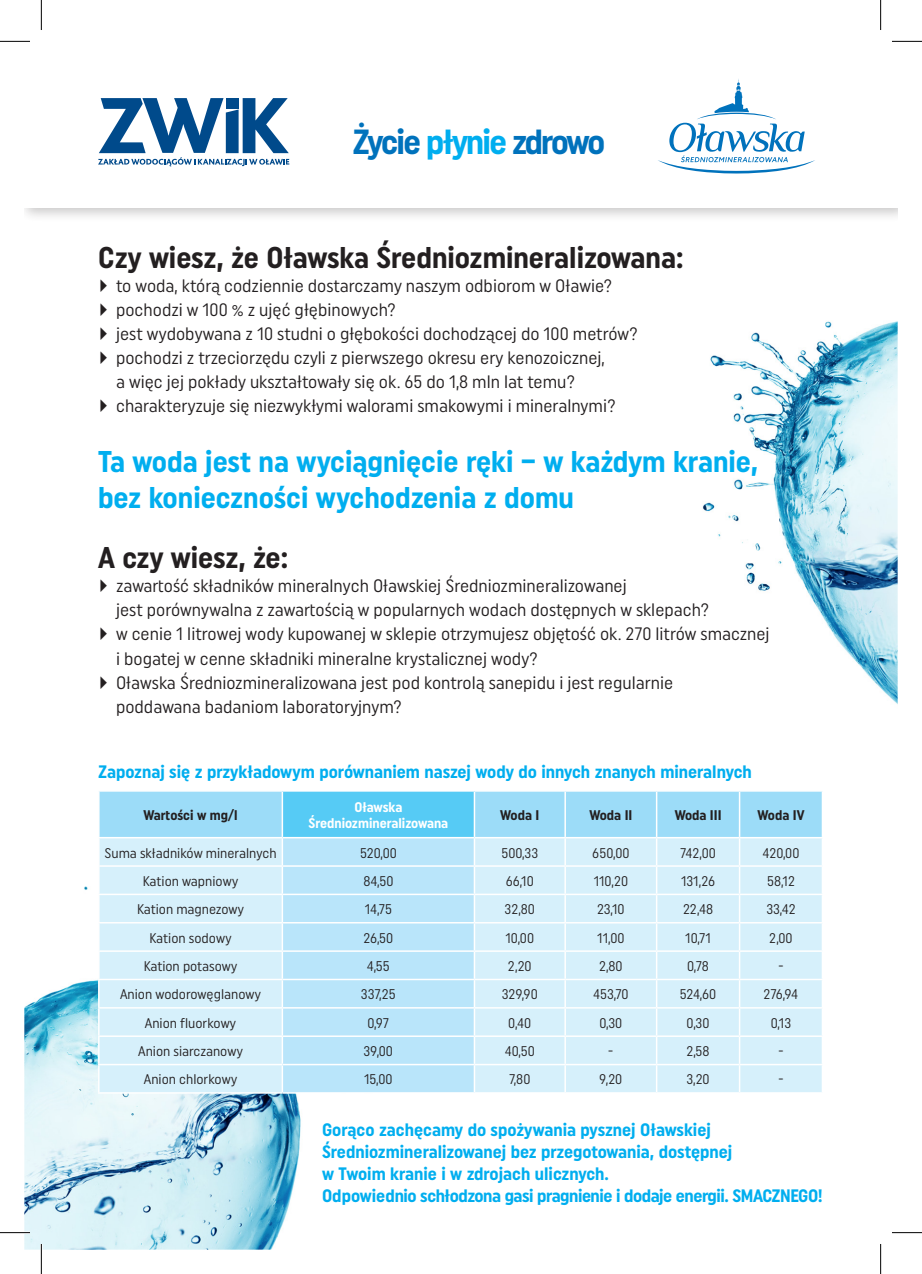
<style>
.page{position:relative;width:922px;height:1274px;background:#fff}
.page>*{position:absolute;margin:0;border:0;box-sizing:border-box;transform-origin:0 0}
.t1{font:700 34.8px "Uniform Condensed";letter-spacing:-.05em;color:#0072bc}
.t2{font:700 30px/36px "Uniform Condensed";color:#00aeef}
.t3{font:700 30px "Uniform Condensed";color:#231f20}
.t4{font:18px "Uniform Condensed";color:#231f20}
.t5{font:700 18px/22px "Uniform Condensed";color:#00aeef}
.t6{font:14px "Uniform Condensed";color:#231f20}
.t7{font:700 14px "Uniform Condensed";color:#231f20}
.t8{font:700 14px/16px "Uniform Condensed";color:#fff;text-align:center}
.s1{color:#00aeef}
.s2{font-family:"PF Encore Sans Pro";font-weight:700}
</style>
<div class="page">
<img style="left:24px;top:886px;width:277px;height:363px">
<img style="left:702px;top:321px;width:195px;height:383px">
<hr style="left:98px;top:866px;width:2px;height:27px;background:#fff">
<hr style="left:98px;top:893px;width:184px;height:2px;background:#fff">
<hr style="left:98px;top:895px;width:2px;height:26px;background:#fff">
<hr style="left:98px;top:921px;width:184px;height:2px;background:#fff">
<hr style="left:98px;top:923px;width:2px;height:27px;background:#fff">
<hr style="left:98px;top:950px;width:184px;height:1px;background:#fff">
<hr style="left:98px;top:951px;width:2px;height:27px;background:#fff">
<hr style="left:98px;top:978px;width:184px;height:2px;background:#fff">
<hr style="left:98px;top:980px;width:2px;height:26px;background:#fff">
<hr style="left:98px;top:1006px;width:184px;height:2px;background:#fff">
<hr style="left:98px;top:1008px;width:2px;height:27px;background:#fff">
<hr style="left:98px;top:1035px;width:184px;height:1px;background:#fff">
<hr style="left:98px;top:1036px;width:2px;height:27px;background:#fff">
<hr style="left:98px;top:1063px;width:184px;height:2px;background:#fff">
<hr style="left:98px;top:1065px;width:2px;height:27px;background:#fff">
<svg style="left:99px;top:791px;width:723px;height:301px;background:#c7eafa"></svg>
<hr style="left:821px;top:1065px;width:2px;height:27px;background:#fff">
<hr style="left:98px;top:1092px;width:184px;height:1px;background:#fff">
<hr style="left:282px;top:1092px;width:192px;height:1px;background:#fff">
<div style="left:24px;top:24px;width:873px;height:199px;background:#231f20;opacity:.24"></div>
<div style="left:24px;top:24px;width:873px;height:184px;background:#fff"></div>
<svg style="left:658px;top:79px;width:157px;height:94px"></svg>
<svg style="left:98px;top:98px;width:191px;height:68px"></svg>
<hr style="left:0;top:1231px;width:30px;height:2px;background:#fff">
<hr style="left:40px;top:1243px;width:3px;height:30px;background:#fff">
<hr style="left:0;top:41px;width:30px;height:1px;background:#000">
<hr style="left:892px;top:41px;width:30px;height:1px;background:#000">
<hr style="left:0;top:1232px;width:30px;height:1px;background:#000">
<hr style="left:892px;top:1232px;width:30px;height:1px;background:#000">
<hr style="left:41px;top:0;width:1px;height:30px;background:#000">
<hr style="left:41px;top:1243px;width:1px;height:30px;background:#000">
<hr style="left:880px;top:0;width:1px;height:30px;background:#000">
<hr style="left:880px;top:1243px;width:1px;height:30px;background:#000">
<h1 class="t1" style="left:352px;top:121px;width:254px">Życie <span class="s1">płynie</span> zdrowo</h1>
<h2 class="t3" style="left:98px;top:240px;width:587px">Czy wiesz, że Oławska Średniozmineralizowana:</h2>
<p class="t4" style="left:98px;top:275px;width:515px"><span class="s2">▶</span> to woda, którą codziennie dostarczamy naszym odbiorom w Oławie?</p>
<p class="t4" style="left:98px;top:299px;width:299px"><span class="s2">▶</span> pochodzi w 100 % z ujęć głębinowych?</p>
<p class="t4" style="left:98px;top:323px;width:541px"><span class="s2">▶</span> jest wydobywana z 10 studni o głębokości dochodzącej do 100 metrów?</p>
<p class="t4" style="left:98px;top:347px;width:508px"><span class="s2">▶</span> pochodzi z trzeciorzędu czyli z pierwszego okresu ery kenozoicznej,</p>
<p class="t4" style="left:116px;top:371px;width:460px">a więc jej pokłady ukształtowały się ok. 65 do 1,8 mln lat temu?</p>
<p class="t4" style="left:98px;top:395px;width:519px"><span class="s2">▶</span> charakteryzuje się niezwykłymi walorami smakowymi i mineralnymi?</p>
<h2 class="t2" style="left:98px;top:443px;width:661px">Ta woda jest na wyciągnięcie ręki – w każdym kranie, bez konieczności wychodzenia z domu</h2>
<h2 class="t3" style="left:98px;top:540px;width:192px">A czy wiesz, że:</h2>
<p class="t4" style="left:98px;top:575px;width:530px"><span class="s2">▶</span> zawartość składników mineralnych Oławskiej Średniozmineralizowanej</p>
<p class="t4" style="left:116px;top:599px;width:594px">jest porównywalna z zawartością w popularnych wodach dostępnych w sklepach?</p>
<p class="t4" style="left:98px;top:623px;width:673px"><span class="s2">▶</span> w cenie 1 litrowej wody kupowanej w sklepie otrzymujesz objętość ok. 270 litrów smacznej</p>
<p class="t4" style="left:116px;top:647px;width:423px">i bogatej w cenne składniki mineralne krystalicznej wody?</p>
<p class="t4" style="left:98px;top:671px;width:576px"><span class="s2">▶</span> Oławska Średniozmineralizowana jest pod kontrolą sanepidu i jest regularnie</p>
<p class="t4" style="left:116px;top:695px;width:287px">poddawana badaniom laboratoryjnym?</p>
<p class="t5" style="left:98px;top:760px;width:655px">Zapoznaj się z przykładowym porównaniem naszej wody do innych znanych mineralnych</p>
<p class="t7" style="left:144px;top:806px;width:95px">Wartości w mg/l</p>
<p class="t8" style="left:308px;top:798px;width:141px">Oławska<br>Średniozmineralizowana</p>
<p class="t7" style="left:500px;top:806px;width:41px">Woda I</p>
<p class="t7" style="left:589px;top:806px;width:44px">Woda II</p>
<p class="t7" style="left:674px;top:806px;width:48px">Woda III</p>
<p class="t7" style="left:757px;top:806px;width:48px">Woda IV</p>
<p class="t6" style="left:104px;top:844px;width:174px">Suma składników mineralnych</p>
<p class="t6" style="left:360px;top:844px;width:38px">520,00</p>
<p class="t6" style="left:501px;top:844px;width:38px">500,33</p>
<p class="t6" style="left:592px;top:844px;width:39px">650,00</p>
<p class="t6" style="left:680px;top:844px;width:37px">742,00</p>
<p class="t6" style="left:762px;top:844px;width:38px">420,00</p>
<p class="t6" style="left:143px;top:872px;width:97px">Kation wapniowy</p>
<p class="t6" style="left:363px;top:872px;width:32px">84,50</p>
<p class="t6" style="left:506px;top:872px;width:29px">66,10</p>
<p class="t6" style="left:594px;top:872px;width:36px">110,20</p>
<p class="t6" style="left:681px;top:872px;width:36px">131,26</p>
<p class="t6" style="left:767px;top:872px;width:29px">58,12</p>
<p class="t6" style="left:137px;top:900px;width:108px">Kation magnezowy</p>
<p class="t6" style="left:365px;top:900px;width:29px">14,75</p>
<p class="t6" style="left:504px;top:900px;width:32px">32,80</p>
<p class="t6" style="left:597px;top:900px;width:29px">23,10</p>
<p class="t6" style="left:683px;top:900px;width:32px">22,48</p>
<p class="t6" style="left:766px;top:900px;width:31px">33,42</p>
<p class="t6" style="left:150px;top:929px;width:83px">Kation sodowy</p>
<p class="t6" style="left:363px;top:929px;width:31px">26,50</p>
<p class="t6" style="left:505px;top:929px;width:30px">10,00</p>
<p class="t6" style="left:597px;top:929px;width:29px">11,00</p>
<p class="t6" style="left:685px;top:929px;width:27px">10,71</p>
<p class="t6" style="left:769px;top:929px;width:25px">2,00</p>
<p class="t6" style="left:144px;top:957px;width:95px">Kation potasowy</p>
<p class="t6" style="left:367px;top:957px;width:24px">4,55</p>
<p class="t6" style="left:508px;top:957px;width:25px">2,20</p>
<p class="t6" style="left:599px;top:957px;width:25px">2,80</p>
<p class="t6" style="left:687px;top:957px;width:23px">0,78</p>
<p class="t6" style="left:778px;top:957px;width:7px">-</p>
<p class="t6" style="left:120px;top:985px;width:142px">Anion wodorowęglanowy</p>
<p class="t6" style="left:361px;top:985px;width:36px">337,25</p>
<p class="t6" style="left:502px;top:985px;width:37px">329,90</p>
<p class="t6" style="left:593px;top:985px;width:37px">453,70</p>
<p class="t6" style="left:680px;top:985px;width:38px">524,60</p>
<p class="t6" style="left:763px;top:985px;width:36px">276,94</p>
<p class="t6" style="left:145px;top:1014px;width:93px">Anion fluorkowy</p>
<p class="t6" style="left:367px;top:1014px;width:23px">0,97</p>
<p class="t6" style="left:508px;top:1014px;width:24px">0,40</p>
<p class="t6" style="left:599px;top:1014px;width:24px">0,30</p>
<p class="t6" style="left:686px;top:1014px;width:24px">0,30</p>
<p class="t6" style="left:770px;top:1014px;width:22px">0,13</p>
<p class="t6" style="left:138px;top:1042px;width:106px">Anion siarczanowy</p>
<p class="t6" style="left:364px;top:1042px;width:31px">39,00</p>
<p class="t6" style="left:505px;top:1042px;width:32px">40,50</p>
<p class="t6" style="left:608px;top:1042px;width:7px">-</p>
<p class="t6" style="left:686px;top:1042px;width:25px">2,58</p>
<p class="t6" style="left:778px;top:1042px;width:7px">-</p>
<p class="t6" style="left:144px;top:1070px;width:95px">Anion chlorkowy</p>
<p class="t6" style="left:364px;top:1070px;width:30px">15,00</p>
<p class="t6" style="left:509px;top:1070px;width:23px">7,80</p>
<p class="t6" style="left:599px;top:1070px;width:25px">9,20</p>
<p class="t6" style="left:686px;top:1070px;width:25px">3,20</p>
<p class="t6" style="left:778px;top:1070px;width:7px">-</p>
<p class="t5" style="left:322px;top:1117px;width:502px">Gorąco zachęcamy do spożywania pysznej Oławskiej Średniozmineralizowanej bez przegotowania, dostępnej<br>w Twoim kranie i w zdrojach ulicznych.<br>Odpowiednio schłodzona gasi pragnienie i dodaje energii. SMACZNEGO!</p>
</div>
